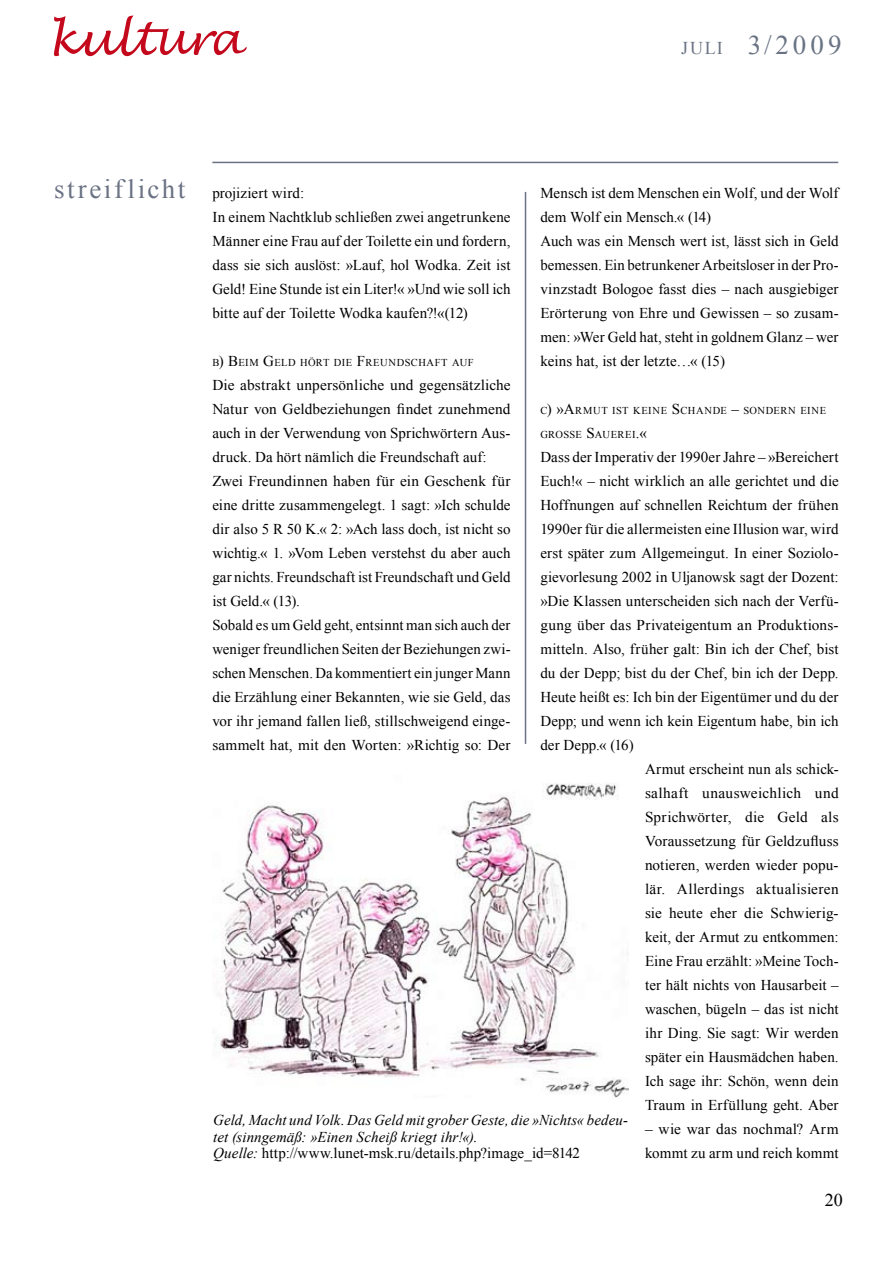
<style>
.page{position:relative;width:893px;height:1263px;background:#fff}
.page>*{position:absolute;margin:0;border:0;box-sizing:border-box;transform-origin:0 0}
.t1{font:27px "Times New Roman";letter-spacing:.095em;color:#6a7284}
.t2{font:27px "Times New Roman";color:#6a7384}
.t3{font:18px "Times New Roman";color:#000}
.t4{font:15px/24px "Times New Roman";letter-spacing:.005em;color:#000}
.t5{font:italic 15px/16.5px "Times New Roman";letter-spacing:.005em;color:#000}
.t6{font:15px "Times New Roman";letter-spacing:.025em;color:#000}
.t7{font:10.5px "Times New Roman";letter-spacing:.06em;color:#000}
.t8{font:10.5px "Times New Roman";letter-spacing:.035em;color:#000}
.s1{font-size:18px}
.s2{font-size:15px}
.s3{font-style:normal}
</style>
<div class="page">
<svg style="left:54px;top:16px;width:193px;height:40px"></svg>
<hr style="left:212px;top:162px;width:626px;height:1px;background:#6b7284">
<img style="left:214px;top:783px;width:414px;height:315px">
<hr style="left:525px;top:192px;width:1px;height:552px;background:#6b7284">
<h1 class="t2" style="left:681px;top:27px;width:162px"><span class="s1">JULI</span> 3/2009</h1>
<h1 class="t1" style="left:54px;top:171px;width:133px">streiflicht</h1>
<p class="t4" style="left:212px;top:181px;width:300px">projiziert wird:<br>In einem Nachtklub schließen zwei angetrunkene Männer eine Frau auf der Toilette ein und fordern, dass sie sich auslöst: »Lauf, hol Wodka. Zeit ist Geld! Eine Stunde ist ein Liter!« »Und wie soll ich bitte auf der Toilette Wodka kaufen?!«(12)</p>
<p class="t7" style="left:212px;top:355px;width:262px">B<span class="s2">) B</span>EIM <span class="s2">G</span>ELD HÖRT DIE <span class="s2">F</span>REUNDSCHAFT AUF</p>
<p class="t4" style="left:212px;top:373px;width:300px">Die abstrakt unpersönliche und gegensätzliche Natur von Geldbeziehungen findet zunehmend auch in der Verwendung von Sprichwörtern Aus&shy;druck. Da hört nämlich die Freundschaft auf:<br>Zwei Freundinnen haben für ein Geschenk für eine dritte zusammengelegt. 1 sagt: »Ich schulde dir also 5 R 50 K.« 2: »Ach lass doch, ist nicht so wichtig.« 1. »Vom Leben verstehst du aber auch gar nichts. Freundschaft ist Freundschaft und Geld ist Geld.« (13).<br>Sobald es um Geld geht, entsinnt man sich auch der weniger freundlichen Seiten der Beziehungen zwi&shy;schen Menschen. Da kommentiert ein junger Mann die Erzählung einer Bekannten, wie sie Geld, das vor ihr jemand fallen ließ, stillschweigend einge&shy;sammelt hat, mit den Worten: »Richtig so: Der</p>
<p class="t4" style="left:540px;top:181px;width:300px">Mensch ist dem Menschen ein Wolf, und der Wolf dem Wolf ein Mensch.« (14)<br>Auch was ein Mensch wert ist, lässt sich in Geld bemessen. Ein betrunkener Arbeitsloser in der Pro&shy;vinzstadt Bologoe fasst dies – nach ausgiebiger Erörterung von Ehre und Gewissen – so zusam&shy;men: »Wer Geld hat, steht in goldnem Glanz – wer keins hat, ist der letzte…« (15)</p>
<p class="t7" style="left:540px;top:403px;width:287px">C<span class="s2">)</span> <span class="s2">»</span><span class="s2">A</span>RMUT IST KEINE <span class="s2">S</span>CHANDE <span class="s2">–</span> SONDERN EINE</p>
<p class="t8" style="left:540px;top:427px;width:108px">GROSSE <span class="s2">S</span>AUEREI<span class="s2">.</span><span class="s2">«</span></p>
<p class="t4" style="left:540px;top:445px;width:300px">Dass der Imperativ der 1990er Jahre – »Bereichert</p>
<p class="t4" style="left:540px;top:469px;width:300px">Euch!« – nicht wirklich an alle gerichtet und die</p>
<p class="t4" style="left:540px;top:493px;width:300px">Hoffnungen auf schnellen Reichtum der frühen</p>
<p class="t4" style="left:540px;top:517px;width:300px">1990er für die allermeisten eine Illusion war, wird</p>
<p class="t4" style="left:540px;top:541px;width:300px">erst später zum Allgemeingut. In einer Soziolo-</p>
<p class="t4" style="left:540px;top:565px;width:300px">gievorlesung 2002 in Uljanowsk sagt der Dozent:</p>
<p class="t4" style="left:540px;top:589px;width:300px">»Die Klassen unterscheiden sich nach der Verfü-</p>
<p class="t4" style="left:540px;top:613px;width:300px">gung über das Privateigentum an Produktions-</p>
<p class="t4" style="left:540px;top:637px;width:300px">mitteln. Also, früher galt: Bin ich der Chef, bist</p>
<p class="t4" style="left:540px;top:661px;width:300px">du der Depp; bist du der Chef, bin ich der Depp.</p>
<p class="t4" style="left:540px;top:685px;width:300px">Heute heißt es: Ich bin der Eigentümer und du der</p>
<p class="t4" style="left:540px;top:709px;width:300px">Depp; und wenn ich kein Eigentum habe, bin ich</p>
<p class="t4" style="left:540px;top:733px;width:95px">der Depp.« (16)</p>
<p class="t4" style="left:645px;top:757px;width:195px">Armut erscheint nun als schick-</p>
<p class="t4" style="left:645px;top:781px;width:195px">salhaft unausweichlich und</p>
<p class="t4" style="left:645px;top:805px;width:195px">Sprichwörter, die Geld als</p>
<p class="t4" style="left:645px;top:829px;width:195px">Voraussetzung für Geldzufluss</p>
<p class="t4" style="left:645px;top:853px;width:195px">notieren, werden wieder popu-</p>
<p class="t6" style="left:645px;top:879px;width:195px">lär. Allerdings aktualisieren</p>
<p class="t4" style="left:645px;top:901px;width:195px">sie heute eher die Schwierig-</p>
<p class="t4" style="left:645px;top:925px;width:195px">keit, der Armut zu entkommen:</p>
<p class="t4" style="left:645px;top:949px;width:195px">Eine Frau erzählt: »Meine Toch-</p>
<p class="t4" style="left:645px;top:973px;width:195px">ter hält nichts von Hausarbeit –</p>
<p class="t4" style="left:645px;top:997px;width:195px">waschen, bügeln – das ist nicht</p>
<p class="t4" style="left:645px;top:1021px;width:195px">ihr Ding. Sie sagt: Wir werden</p>
<p class="t4" style="left:645px;top:1045px;width:195px">später ein Hausmädchen haben.</p>
<p class="t4" style="left:645px;top:1069px;width:195px">Ich sage ihr: Schön, wenn dein</p>
<p class="t4" style="left:645px;top:1093px;width:195px">Traum in Erfüllung geht. Aber</p>
<p class="t4" style="left:645px;top:1117px;width:195px">– wie war das nochmal? Arm kommt zu arm und reich kommt</p>
<p class="t5" style="left:213px;top:1111px;width:416px">Geld, Macht und Volk. Das Geld mit grober Geste, die »Nichts« bedeu&shy;tet (sinngemäß: »Einen Scheiß kriegt ihr!«).<br>Quelle: <span class="s3">http://www.lunet-msk.ru/details.php?image_id=8142</span></p>
<p class="t3" style="left:825px;top:1188px;width:19px">20</p>
</div>
